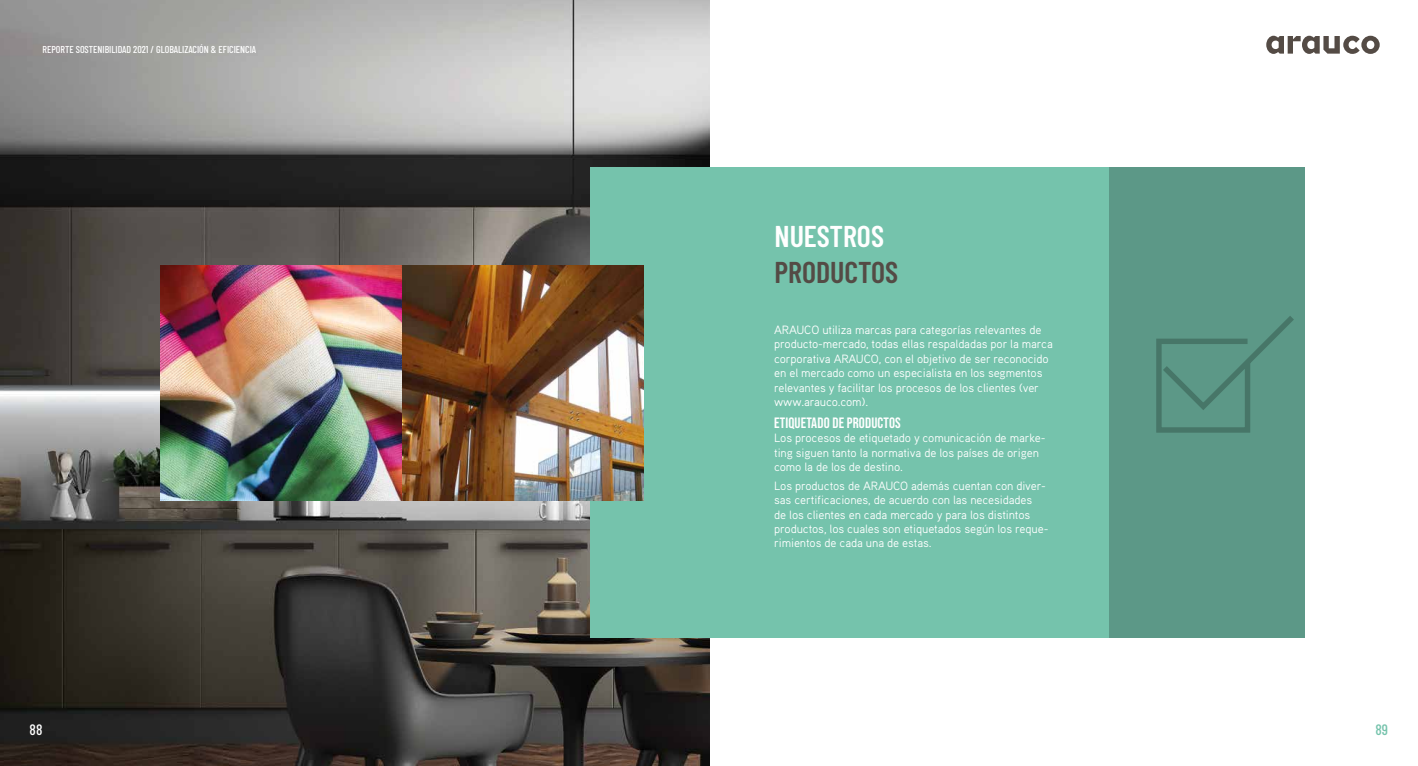
<style>
.page{position:relative;width:1418px;height:766px;background:#fff}
.page>*{position:absolute;margin:0;border:0;box-sizing:border-box;transform-origin:0 0}
.t1{font:600 30px "Barlow Condensed";color:#544b45}
.t2{font:600 30px "Barlow Condensed";color:#fff}
.t3{font:15px "Bebas Neue";letter-spacing:.01em;color:#fff}
.t4{font:500 15px "Barlow Condensed";color:#fff}
.t5{font:500 15px "Barlow Condensed";color:#75c3ac}
.t6{font:12px/14.4px "Aaux Pro OT";letter-spacing:-.01em;color:#fff}
.t7{font:500 10px "Barlow Condensed";color:#fff}
</style>
<div class="page">
<img style="left:0;top:0;width:709px;height:765px">
<div style="left:590px;top:167px;width:643px;height:470px;background:#75c3ac"></div>
<div style="left:1109px;top:167px;width:195px;height:470px;background:#5c9887"></div>
<svg style="left:1156px;top:316px;width:138px;height:117px"></svg>
<img style="left:160px;top:265px;width:483px;height:235px">
<svg style="left:1266px;top:36px;width:113px;height:18px"></svg>
<p class="t7" style="left:43px;top:42px;width:215px">REPORTE SOSTENIBILIDAD 2021 / GLOBALIZACIÓN &amp; EFICIENCIA</p>
<h1 class="t2" style="left:774px;top:214px;width:111px">NUESTROS</h1>
<h1 class="t1" style="left:774px;top:250px;width:125px">PRODUCTOS</h1>
<p class="t6" style="left:774px;top:322px;width:280px">ARAUCO utiliza marcas para categorías relevantes de producto-mercado, todas ellas respaldadas por la marca corporativa ARAUCO, con el objetivo de ser reconocido en el mercado como un especialista en los segmentos relevantes y facilitar los procesos de los clientes (ver www.arauco.com).</p>
<p class="t3" style="left:774px;top:414px;width:128px">ETIQUETADO DE PRODUCTOS</p>
<p class="t6" style="left:774px;top:430px;width:273px">Los procesos de etiquetado y comunicación de marke‑ ting siguen tanto la normativa de los países de origen como la de los de destino.</p>
<p class="t6" style="left:774px;top:478px;width:276px">Los productos de ARAUCO además cuentan con diver‑ sas certificaciones, de acuerdo con las necesidades<br>de los clientes en cada mercado y para los distintos productos, los cuales son etiquetados según los reque‑ rimientos de cada una de estas.</p>
<p class="t4" style="left:30px;top:718px;width:14px">88</p>
<p class="t5" style="left:1375px;top:718px;width:14px">89</p>
</div>
